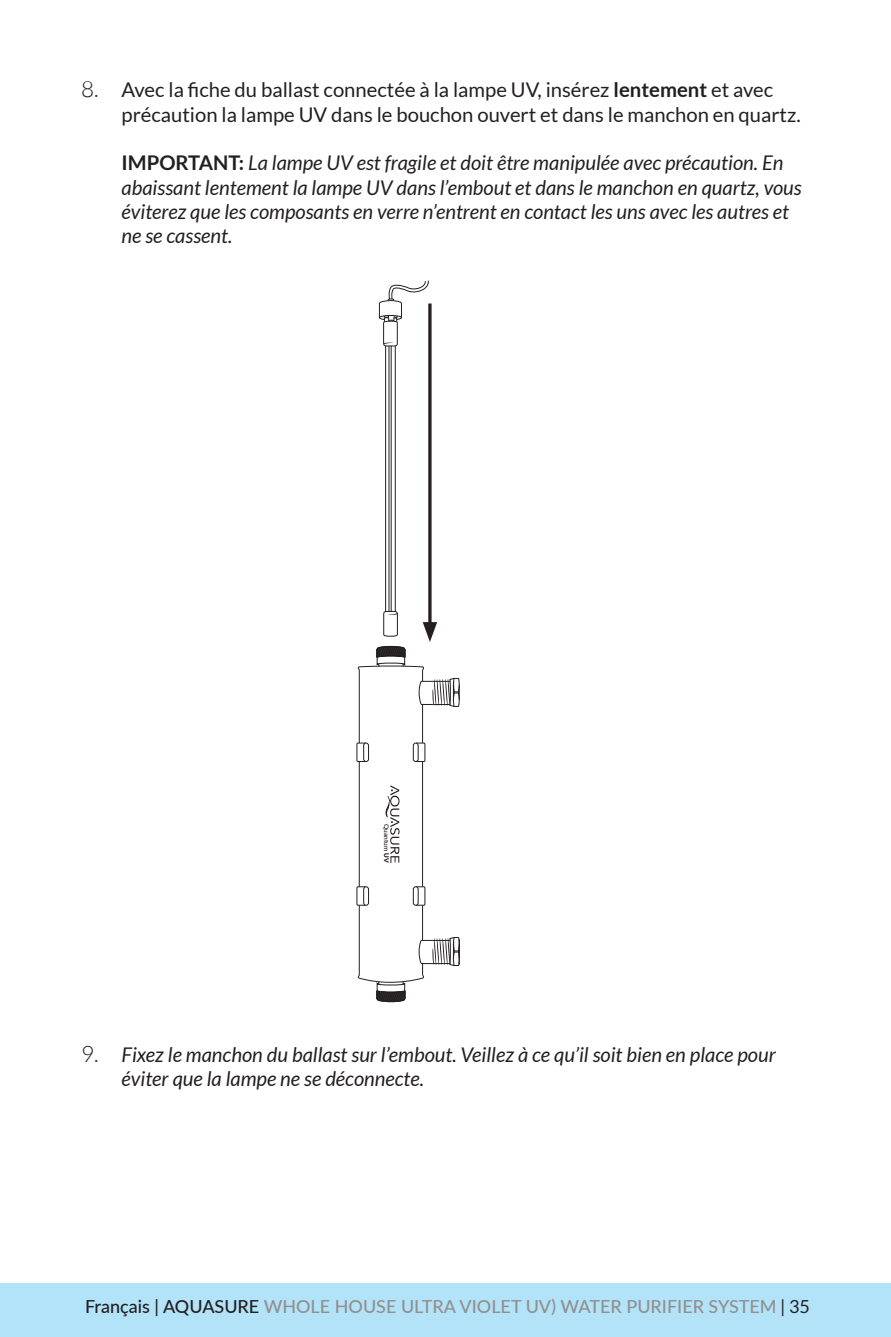
<style>
.page{position:relative;width:891px;height:1337px;background:#fff}
.page>*{position:absolute;margin:0;border:0;box-sizing:border-box;transform-origin:0 0}
.t1{font:italic 20.25px/24.3px "Lato";color:#231f20}
.t2{font:20.25px/24.3px "Lato";color:#231f20}
.t3{font:500 18px "Lato";color:#90908f}
.t4{font:600 6.52px "Lato";letter-spacing:.025em;color:#231f20}
.s1{font-weight:300;font-size:22.5px}
.s2{font-weight:700}
.s3{font-weight:700;font-style:normal}
.s4{font-weight:900}
.s5{font-weight:300;font-style:normal;font-size:22.5px}
.s6{color:#231f20}
.s7{font-weight:400;color:#231f20}
</style>
<div class="page">
<div style="left:0;top:1283px;width:891px;height:53px;background:#b3e3f9"></div>
<hr style="left:385px;top:346px;width:1px;height:265px;background:#231f20">
<hr style="left:395px;top:346px;width:1px;height:265px;background:#231f20">
<hr style="left:389px;top:346px;width:1px;height:265px;background:#231f20">
<hr style="left:391px;top:346px;width:1px;height:265px;background:#231f20">
<svg style="left:379px;top:280px;width:50px;height:67px"></svg>
<svg style="left:428px;top:303px;width:4px;height:307px"></svg>
<svg style="left:356px;top:610px;width:104px;height:393px"></svg>
<p class="t2" style="left:122px;top:78px;width:681px;text-indent:-40px"><span class="s1">8.</span> Avec la fiche du ballast connectée à la lampe UV, insérez <span class="s2">lentement</span> et avec précaution la lampe UV dans le bouchon ouvert et dans le manchon en quartz.</p>
<p class="t1" style="left:122px;top:151px;width:682px"><span class="s3">IMPORTANT:</span> La lampe UV est fragile et doit être manipulée avec précaution. En abaissant lentement la lampe UV dans l’embout et dans le manchon en quartz, vous éviterez que les composants en verre n’entrent en contact les uns avec les autres et ne se cassent.</p>
<p class="t4" style="left:391px;top:823px;width:41px;rotate:90deg">Quantum <span class="s4">UV</span></p>
<p class="t1" style="left:122px;top:1042px;width:656px;text-indent:-40px"><span class="s5">9.</span> Fixez le manchon du ballast sur l’embout. Veillez à ce qu’il soit bien en place pour éviter que la lampe ne se déconnecte.</p>
<p class="t3" style="left:85px;top:1293px;width:726px"><span class="s6">Français | AQUASURE</span> WHOLE HOUSE ULTRA VIOLET UV) WATER PURIFIER SYSTEM <span class="s7">| 35</span></p>
</div>
